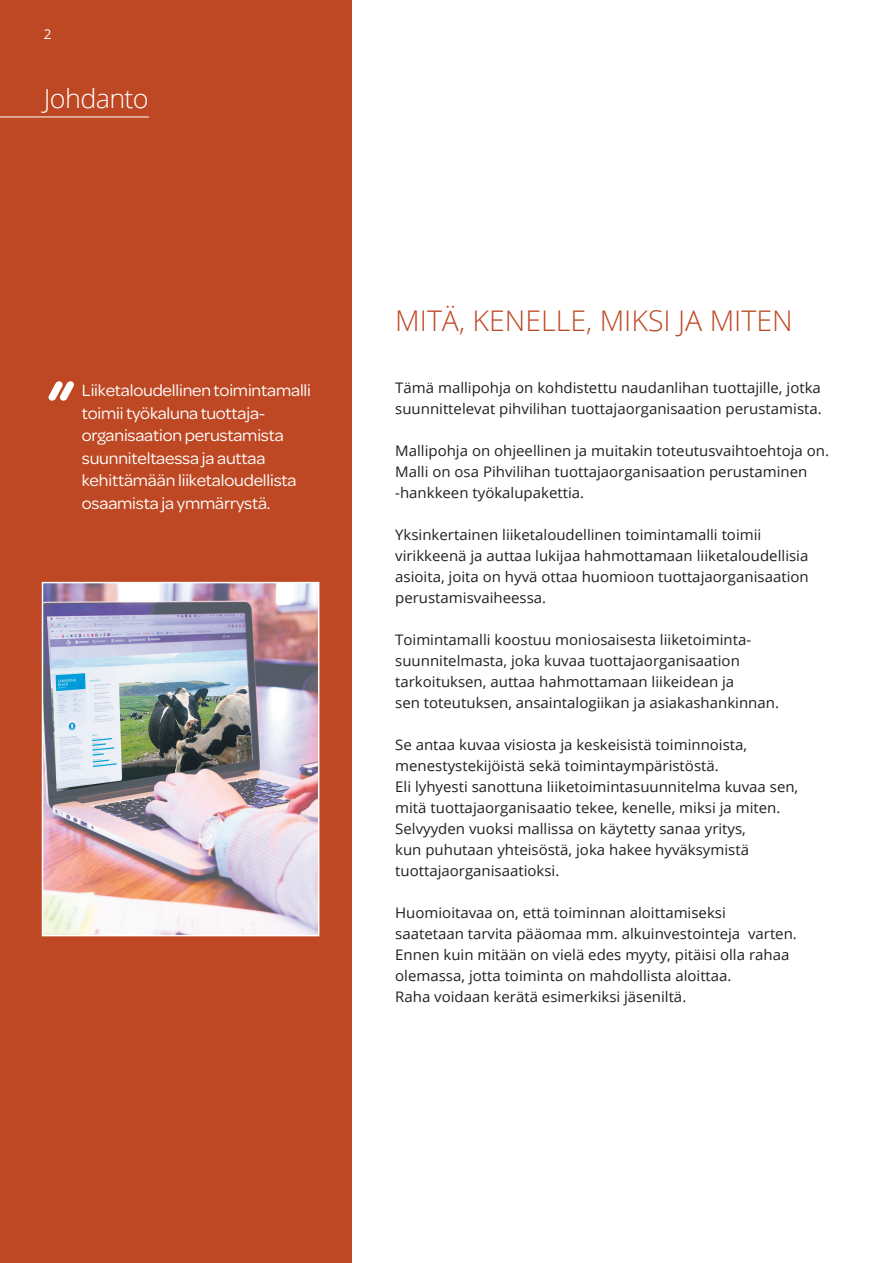
<style>
.page{position:relative;width:893px;height:1263px;background:#fff}
.page>*{position:absolute;margin:0;border:0;box-sizing:border-box;transform-origin:0 0}
.t1{font:300 28.5px "Open Sans";color:#be4823}
.t2{font:300 26.25px "Open Sans";letter-spacing:-.025em;color:#fff}
.t3{font:17.4px/22.5px "Omnes";letter-spacing:-.01em;color:#fff}
.t4{font:14.55px/21px "Open Sans";color:#231f20}
.t5{font:13.5px "Open Sans";color:#fff}
</style>
<div class="page">
<div style="left:0;top:0;width:351px;height:1263px;background:#be4823"></div>
<hr style="left:0;top:117px;width:149px;height:1px;background:#fff">
<svg style="left:49px;top:381px;width:25px;height:20px"></svg>
<img style="left:45px;top:585px;width:271px;height:348px">
<div style="left:42px;top:582px;width:277px;height:354px;border:2px solid #fff"></div>
<p class="t5" style="left:44px;top:25px;width:9px">2</p>
<h2 class="t2" style="left:44px;top:80px;width:106px">Johdanto</h2>
<p class="t3" style="left:82px;top:378px;width:231px">Liiketaloudellinen toimintamalli toimii työkaluna tuottaja&shy;organisaation perustamista suunniteltaessa ja auttaa kehittämään liiketaloudellista osaamista ja ymmärrystä.</p>
<h1 class="t1" style="left:395px;top:302px;width:399px">MITÄ, KENELLE, MIKSI JA MITEN</h1>
<p class="t4" style="left:395px;top:377px;width:428px">Tämä mallipohja on kohdistettu naudanlihan tuottajille, jotka suunnittelevat pihvilihan tuottajaorganisaation perustamista.</p>
<p class="t4" style="left:395px;top:440px;width:435px">Mallipohja on ohjeellinen ja muitakin toteutusvaihtoehtoja on.<br>Malli on osa Pihvilihan tuottajaorganisaation perustaminen -hankkeen työkalupakettia.</p>
<p class="t4" style="left:395px;top:524px;width:415px">Yksinkertainen liiketaloudellinen toimintamalli toimii virikkeenä ja auttaa lukijaa hahmottamaan liiketaloudellisia asioita, joita on hyvä ottaa huomioon tuottajaorganisaation perustamisvaiheessa.</p>
<p class="t4" style="left:395px;top:629px;width:385px">Toimintamalli koostuu moniosaisesta liiketoiminta&shy;suunnitelmasta, joka kuvaa tuottajaorganisaation tarkoituksen, auttaa hahmottamaan liikeidean ja<br>sen toteutuksen, ansaintalogiikan ja asiakashankinnan.</p>
<p class="t4" style="left:395px;top:734px;width:405px">Se antaa kuvaa visiosta ja keskeisistä toiminnoista, menestystekijöistä sekä toimintaympäristöstä.<br>Eli lyhyesti sanottuna liiketoimintasuunnitelma kuvaa sen, mitä tuottajaorganisaatio tekee, kenelle, miksi ja miten.<br>Selvyyden vuoksi mallissa on käytetty sanaa yritys,<br>kun puhutaan yhteisöstä, joka hakee hyväksymistä tuottajaorganisaatioksi.</p>
<p class="t4" style="left:395px;top:902px;width:403px">Huomioitavaa on, että toiminnan aloittamiseksi saatetaan tarvita pääomaa mm. alkuinvestointeja varten.<br>Ennen kuin mitään on vielä edes myyty, pitäisi olla rahaa olemassa, jotta toiminta on mahdollista aloittaa.<br>Raha voidaan kerätä esimerkiksi jäseniltä.</p>
</div>
